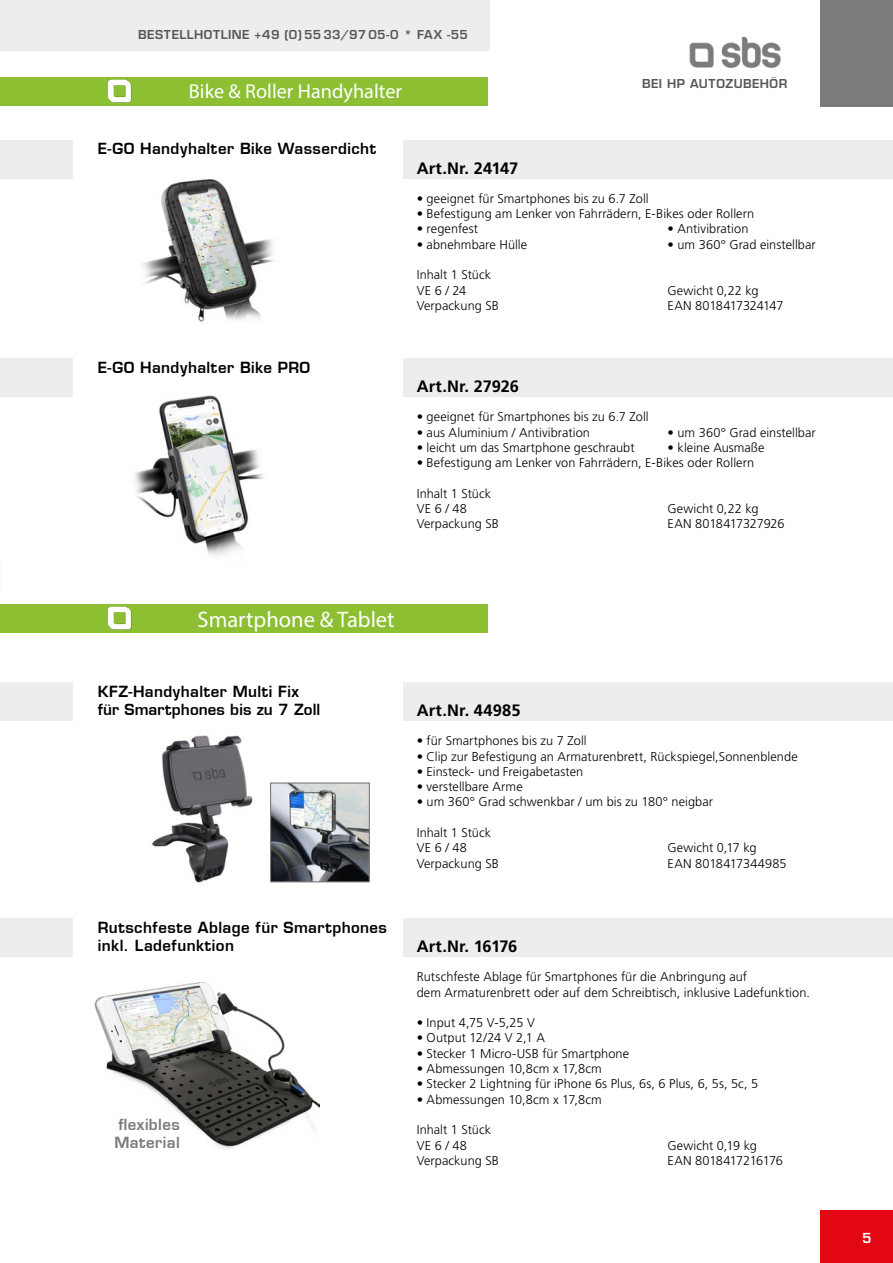
<style>
.page{position:relative;width:893px;height:1263px;background:#fff}
.page>*{position:absolute;margin:0;border:0;box-sizing:border-box;transform-origin:0 0}
.t1{font:22.5px "Myriad Pro";color:#fff}
.t2{font:20.25px "Myriad Pro";color:#fff}
.t3{font:700 16.5px "Frutiger LT Std";letter-spacing:.005em;color:#000}
.t4{font:700 16.5px "Frutiger LT Std";letter-spacing:-.025em;color:#000}
.t5{font:600 15px/18px "Eurostile LT";letter-spacing:.025em;color:#000}
.t6{font:600 15px/18px "Eurostile LT";letter-spacing:.03em;color:#7c7b7b}
.t7{font:600 13.5px "Eurostile LT Std";color:#fff}
.t8{font:300 12.75px/15.3px "Frutiger LT Std";letter-spacing:.005em;color:#000}
.t9{font:300 12.75px "Frutiger LT Std";letter-spacing:-.025em;color:#000}
.t10{font:300 12.75px "Frutiger LT Std";letter-spacing:-.015em;color:#000}
.t11{font:300 12.75px "Frutiger LT Std";letter-spacing:-.035em;color:#000}
.t12{font:600 12px "Eurostile LT Std";letter-spacing:.04em;color:#575756}
</style>
<div class="page">
<div style="left:821px;top:0;width:72px;height:106px;background:#7c7b7b"></div>
<div style="left:821px;top:1210px;width:72px;height:53px;background:#e30613"></div>
<div style="left:0;top:0;width:489px;height:51px;background:#ededed"></div>
<img style="left:689px;top:37px;width:92px;height:32px">
<div style="left:0;top:77px;width:488px;height:28px;background:#8cbf32"></div>
<img style="left:105px;top:79px;width:28px;height:27px">
<div style="left:0;top:140px;width:72px;height:38px;background:#ededed"></div>
<div style="left:404px;top:140px;width:489px;height:38px;background:#ededed"></div>
<img style="left:143px;top:179px;width:132px;height:143px">
<div style="left:0;top:359px;width:72px;height:38px;background:#ededed"></div>
<div style="left:404px;top:359px;width:489px;height:38px;background:#ededed"></div>
<img style="left:134px;top:395px;width:131px;height:161px">
<div style="left:0;top:604px;width:488px;height:28px;background:#8cbf32"></div>
<img style="left:105px;top:606px;width:28px;height:27px">
<div style="left:0;top:682px;width:72px;height:39px;background:#ededed"></div>
<div style="left:404px;top:682px;width:489px;height:39px;background:#ededed"></div>
<img style="left:152px;top:735px;width:133px;height:148px">
<img style="left:272px;top:784px;width:96px;height:96px">
<div style="left:270px;top:782px;width:100px;height:100px;border:1px solid #7c7b7b"></div>
<div style="left:0;top:918px;width:72px;height:39px;background:#ededed"></div>
<div style="left:404px;top:918px;width:489px;height:39px;background:#ededed"></div>
<img style="left:94px;top:982px;width:226px;height:167px">
<p class="t12" style="left:138px;top:27px;width:331px">BESTELLHOTLINE +49 (0) 55 33/97 05-0 * FAX -55</p>
<h2 class="t2" style="left:189px;top:79px;width:215px">Bike &amp; Roller Handyhalter</h2>
<p class="t5" style="left:98px;top:140px;width:280px">E-GO Handyhalter Bike Wasserdicht</p>
<p class="t12" style="left:642px;top:76px;width:147px">BEI HP AUTOZUBEHÖR</p>
<p class="t3" style="left:417px;top:158px;width:103px">Art.Nr. 24147</p>
<p class="t8" style="left:417px;top:191px;width:233px">• geeignet für Smartphones bis zu 6.7 Zoll</p>
<p class="t8" style="left:417px;top:206px;width:339px">• Befestigung am Lenker von Fahrrädern, E-Bikes oder Rollern</p>
<p class="t8" style="left:417px;top:221px;width:63px">• regenfest</p>
<p class="t8" style="left:668px;top:221px;width:82px">• Antivibration</p>
<p class="t8" style="left:417px;top:237px;width:112px">• abnehmbare Hülle</p>
<p class="t8" style="left:668px;top:237px;width:150px">• um 360° Grad einstellbar</p>
<p class="t8" style="left:417px;top:267px;width:76px">Inhalt 1 Stück<br>VE 6 / 24</p>
<p class="t8" style="left:668px;top:283px;width:92px">Gewicht 0,22 kg</p>
<p class="t5" style="left:98px;top:358px;width:214px">E-GO Handyhalter Bike PRO</p>
<p class="t8" style="left:417px;top:298px;width:84px">Verpackung SB</p>
<p class="t9" style="left:668px;top:298px;width:117px">EAN 8018417324147</p>
<p class="t3" style="left:417px;top:377px;width:104px">Art.Nr. 27926</p>
<p class="t8" style="left:417px;top:409px;width:233px">• geeignet für Smartphones bis zu 6.7 Zoll</p>
<p class="t8" style="left:417px;top:425px;width:175px">• aus Aluminium / Antivibration</p>
<p class="t8" style="left:668px;top:425px;width:150px">• um 360° Grad einstellbar</p>
<p class="t8" style="left:417px;top:440px;width:219px">• leicht um das Smartphone geschraubt</p>
<p class="t8" style="left:668px;top:440px;width:98px">• kleine Ausmaße</p>
<p class="t8" style="left:417px;top:455px;width:339px">• Befestigung am Lenker von Fahrrädern, E-Bikes oder Rollern</p>
<p class="t8" style="left:417px;top:486px;width:76px">Inhalt 1 Stück<br>VE 6 / 48</p>
<p class="t8" style="left:668px;top:501px;width:92px">Gewicht 0,22 kg</p>
<p class="t8" style="left:417px;top:516px;width:84px">Verpackung SB</p>
<p class="t10" style="left:668px;top:517px;width:118px">EAN 8018417327926</p>
<h1 class="t1" style="left:198px;top:605px;width:199px">Smartphone &amp; Tablet</h1>
<p class="t5" style="left:98px;top:682px;width:224px">KFZ-Handyhalter Multi Fix für Smartphones bis zu 7 Zoll</p>
<p class="t5" style="left:98px;top:918px;width:291px">Rutschfeste Ablage für Smartphones inkl. Ladefunktion</p>
<p class="t6" style="left:114px;top:1115px;width:67px">flexibles<br>Material</p>
<p class="t3" style="left:417px;top:701px;width:105px">Art.Nr. 44985</p>
<p class="t8" style="left:417px;top:733px;width:171px">• für Smartphones bis zu 7 Zoll</p>
<p class="t8" style="left:417px;top:749px;width:382px">• Clip zur Befestigung an Armaturenbrett, Rückspiegel,Sonnenblende</p>
<p class="t8" style="left:417px;top:764px;width:168px">• Einsteck- und Freigabetasten</p>
<p class="t8" style="left:417px;top:779px;width:107px">• verstellbare Arme</p>
<p class="t8" style="left:417px;top:794px;width:298px">• um 360° Grad schwenkbar / um bis zu 180° neigbar</p>
<p class="t8" style="left:417px;top:825px;width:76px">Inhalt 1 Stück<br>VE 6 / 48</p>
<p class="t8" style="left:668px;top:840px;width:90px">Gewicht 0,17 kg</p>
<p class="t8" style="left:417px;top:856px;width:84px">Verpackung SB</p>
<p class="t8" style="left:668px;top:856px;width:120px">EAN 8018417344985</p>
<p class="t4" style="left:417px;top:937px;width:102px">Art.Nr. 16176</p>
<p class="t8" style="left:417px;top:969px;width:395px">Rutschfeste Ablage für Smartphones für die Anbringung auf<br>dem Armaturenbrett oder auf dem Schreibtisch, inklusive Ladefunktion.</p>
<p class="t8" style="left:417px;top:1015px;width:120px">• Input 4,75 V-5,25 V</p>
<p class="t8" style="left:417px;top:1030px;width:130px">• Output 12/24 V 2,1 A</p>
<p class="t8" style="left:417px;top:1046px;width:214px">• Stecker 1 Micro-USB für Smartphone</p>
<p class="t8" style="left:417px;top:1061px;width:187px">• Abmessungen 10,8cm x 17,8cm</p>
<p class="t8" style="left:417px;top:1076px;width:343px">• Stecker 2 Lightning für iPhone 6s Plus, 6s, 6 Plus, 6, 5s, 5c, 5</p>
<p class="t8" style="left:417px;top:1092px;width:187px">• Abmessungen 10,8cm x 17,8cm</p>
<p class="t8" style="left:417px;top:1122px;width:76px">Inhalt 1 Stück<br>VE 6 / 48</p>
<p class="t8" style="left:668px;top:1138px;width:91px">Gewicht 0,19 kg</p>
<p class="t8" style="left:417px;top:1153px;width:84px">Verpackung SB</p>
<p class="t11" style="left:668px;top:1153px;width:117px">EAN 8018417216176</p>
<p class="t7" style="left:862px;top:1230px;width:11px">5</p>
</div>
